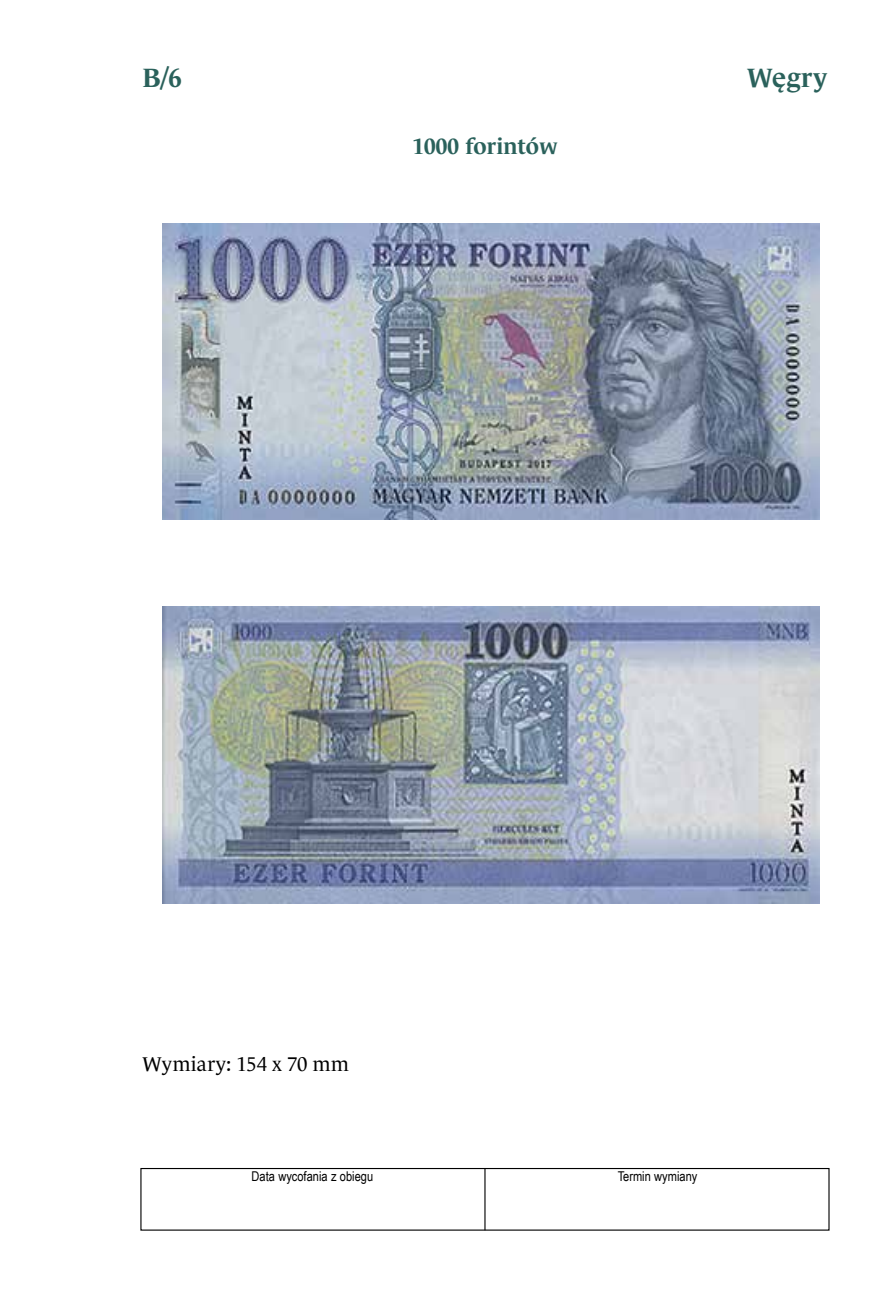
<style>
.page{position:relative;width:887px;height:1302px;background:#fff}
.page>*{position:absolute;margin:0;border:0;box-sizing:border-box;transform-origin:0 0}
.t1{font:600 expanded 27px "Le Monde Journal Pro";letter-spacing:.01em;color:#2a615b}
.t2{font:600 expanded 22.5px "Le Monde Journal Pro";letter-spacing:.01em;color:#2a615b}
.t3{font:20.25px "Le Monde Journal Pro";letter-spacing:.01em;color:#000}
.t4{font:13.5px "Arial Narrow";color:#000}
</style>
<div class="page">
<div style="left:140px;top:1167px;width:689px;height:63px;border:1px solid #000"></div>
<hr style="left:484px;top:1167px;width:1px;height:62px;background:#000">
<img style="left:162px;top:223px;width:657px;height:296px">
<img style="left:162px;top:606px;width:657px;height:297px">
<h1 class="t1" style="left:143px;top:57px;width:41px">B/6</h1>
<h1 class="t1" style="left:747px;top:57px;width:81px">Węgry</h1>
<h2 class="t2" style="left:412px;top:129px;width:146px">1000 forintów</h2>
<h3 class="t3" style="left:143px;top:1048px;width:208px">Wymiary: 154 x 70 mm</h3>
<p class="t4" style="left:251px;top:1166px;width:123px">Data wycofania z obiegu</p>
<p class="t4" style="left:617px;top:1166px;width:81px">Termin wymiany</p>
</div>
